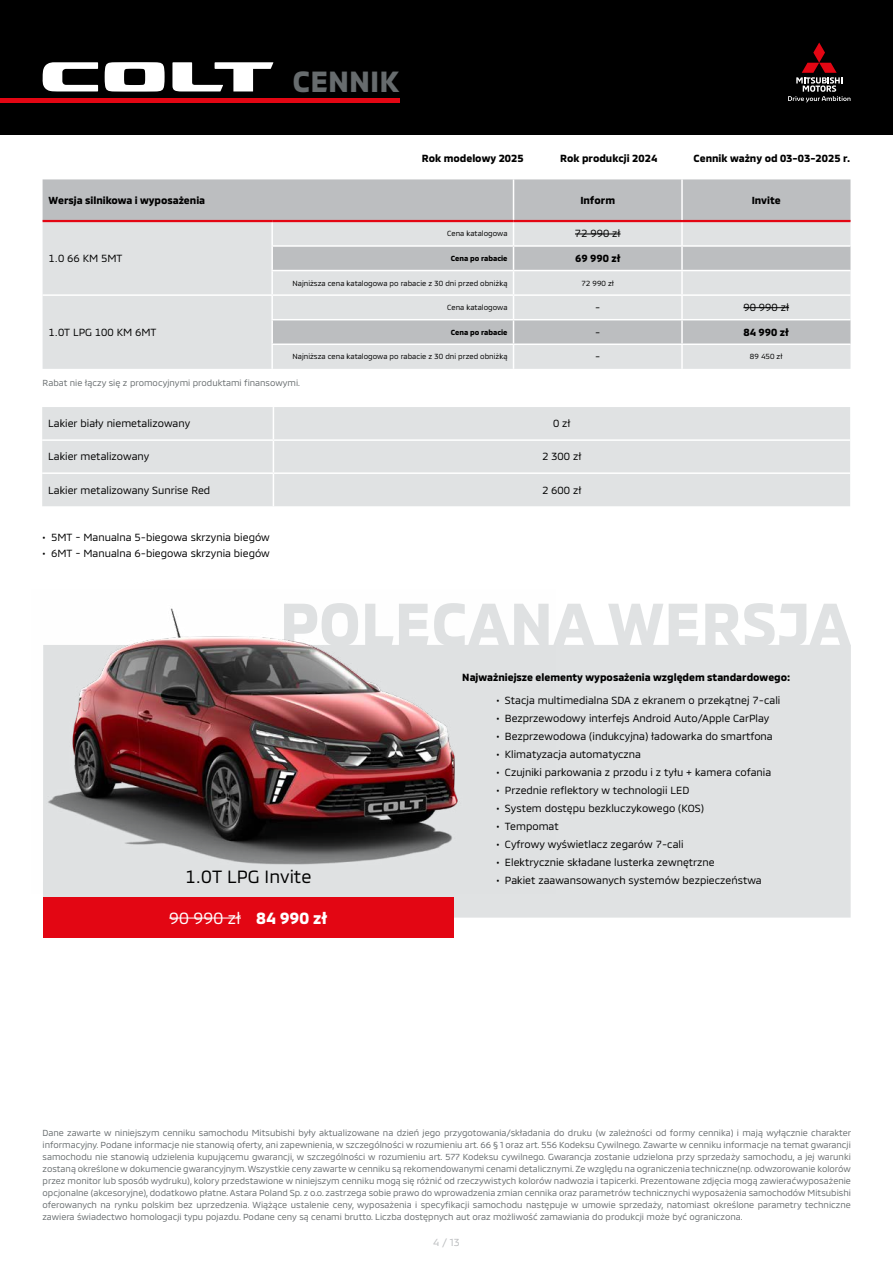
<style>
.page{position:relative;width:893px;height:1263px;background:#fff}
.page>*{position:absolute;margin:0;border:0;box-sizing:border-box;transform-origin:0 0}
.t1{font:700 61.5px "MMC";color:#e0e2e3}
.t2{font:700 30px "MMC";color:#676c6e}
.t3{font:18px "MMCOFFICE";color:#000}
.t4{font:16.5px "MMCOFFICE";color:#fff}
.t5{font:10.5px "MMCOFFICE";color:#000}
.t6{font:700 10.5px "MMCOFFICE";color:#000}
.t7{font:700 10.5px "MMC";color:#000}
.t8{font:10.5px "MMC";color:#bcbec0}
.t9{font:9px/12px "MMC";color:#676c6e;text-align:justify}
.t10{font:7.5px "MMCOFFICE";color:#000}
.t11{font:700 7.5px "MMCOFFICE";color:#000}
.s1{font-weight:700}
</style>
<div class="page">
<div style="left:0;top:0;width:893px;height:134px;background:#000"></div>
<div style="left:0;top:98px;width:399px;height:5px;background:#e30613"></div>
<svg style="left:788px;top:43px;width:62px;height:60px"></svg>
<div style="left:42px;top:407px;width:808px;height:99px;background:#e0e2e3"></div>
<hr style="left:42px;top:472px;width:231px;height:2px;background:#fff">
<hr style="left:273px;top:407px;width:1px;height:32px;background:#fff">
<hr style="left:273px;top:441px;width:1px;height:31px;background:#fff">
<hr style="left:273px;top:472px;width:577px;height:2px;background:#fff">
<hr style="left:273px;top:474px;width:1px;height:32px;background:#fff">
<hr style="left:42px;top:439px;width:231px;height:2px;background:#fff">
<hr style="left:273px;top:439px;width:577px;height:2px;background:#fff">
<svg style="left:43px;top:62px;width:55px;height:30px"></svg>
<svg style="left:172px;top:62px;width:101px;height:29px"></svg>
<svg style="left:105px;top:62px;width:60px;height:30px"></svg>
<div style="left:43px;top:645px;width:808px;height:273px;background:#e0e2e3"></div>
<img style="left:48px;top:608px;width:410px;height:257px">
<div style="left:43px;top:897px;width:411px;height:41px;background:#e30613"></div>
<hr style="left:169px;top:918px;width:72px;height:1px;background:#fff">
<div style="left:43px;top:179px;width:807px;height:41px;background:#bcbec0"></div>
<svg style="left:43px;top:222px;width:807px;height:147px;background:#d7d9da"></svg>
<hr style="left:271px;top:222px;width:2px;height:23px;background:#fff">
<hr style="left:681px;top:222px;width:2px;height:23px;background:#fff">
<hr style="left:271px;top:245px;width:242px;height:2px;background:#fff">
<hr style="left:513px;top:245px;width:169px;height:2px;background:#fff">
<hr style="left:682px;top:245px;width:168px;height:2px;background:#fff">
<hr style="left:271px;top:270px;width:242px;height:1px;background:#fff">
<hr style="left:513px;top:270px;width:169px;height:1px;background:#fff">
<hr style="left:682px;top:270px;width:168px;height:1px;background:#fff">
<hr style="left:43px;top:294px;width:229px;height:2px;background:#fff">
<hr style="left:272px;top:294px;width:241px;height:2px;background:#fff">
<hr style="left:271px;top:296px;width:2px;height:23px;background:#fff">
<hr style="left:513px;top:294px;width:169px;height:2px;background:#fff">
<hr style="left:681px;top:296px;width:2px;height:23px;background:#fff">
<hr style="left:271px;top:319px;width:242px;height:1px;background:#fff">
<hr style="left:271px;top:320px;width:2px;height:23px;background:#fff">
<hr style="left:513px;top:319px;width:169px;height:1px;background:#fff">
<hr style="left:682px;top:319px;width:168px;height:1px;background:#fff">
<hr style="left:271px;top:343px;width:242px;height:2px;background:#fff">
<hr style="left:271px;top:345px;width:2px;height:24px;background:#fff">
<hr style="left:513px;top:343px;width:169px;height:2px;background:#fff">
<hr style="left:682px;top:343px;width:168px;height:2px;background:#fff">
<hr style="left:271px;top:247px;width:2px;height:23px;background:#fff">
<hr style="left:681px;top:247px;width:2px;height:23px;background:#fff">
<hr style="left:271px;top:271px;width:2px;height:23px;background:#fff">
<svg style="left:513px;top:222px;width:1px;height:147px"></svg>
<hr style="left:681px;top:271px;width:2px;height:23px;background:#fff">
<hr style="left:682px;top:294px;width:168px;height:2px;background:#fff">
<hr style="left:681px;top:320px;width:2px;height:23px;background:#fff">
<hr style="left:681px;top:345px;width:2px;height:24px;background:#fff">
<hr style="left:513px;top:220px;width:169px;height:2px;background:#e30613">
<hr style="left:682px;top:220px;width:168px;height:2px;background:#e30613">
<hr style="left:513px;top:179px;width:1px;height:41px;background:#fff">
<hr style="left:681px;top:179px;width:2px;height:41px;background:#fff">
<hr style="left:43px;top:220px;width:229px;height:2px;background:#e30613">
<hr style="left:272px;top:220px;width:241px;height:2px;background:#e30613">
<hr style="left:575px;top:234px;width:46px;height:1px;background:#000">
<hr style="left:743px;top:307px;width:46px;height:1px;background:#000">
<h2 class="t2" style="left:293px;top:57px;width:108px">CENNIK</h2>
<p class="t6" style="left:422px;top:150px;width:104px">Rok modelowy 2025</p>
<p class="t6" style="left:560px;top:150px;width:99px">Rok produkcji 2024</p>
<p class="t6" style="left:693px;top:150px;width:158px">Cennik ważny od 03-03-2025 r.</p>
<p class="t7" style="left:49px;top:192px;width:158px">Wersja silnikowa i wyposażenia</p>
<p class="t7" style="left:580px;top:192px;width:36px">Inform</p>
<p class="t7" style="left:752px;top:192px;width:31px">Invite</p>
<p class="t5" style="left:49px;top:250px;width:75px">1.0 66 KM 5MT</p>
<p class="t10" style="left:447px;top:228px;width:62px">Cena katalogowa</p>
<p class="t5" style="left:575px;top:225px;width:47px">72 990 zł</p>
<p class="t11" style="left:451px;top:252px;width:58px">Cena po rabacie</p>
<p class="t6" style="left:575px;top:250px;width:47px">69 990 zł</p>
<p class="t10" style="left:292px;top:277px;width:217px">Najniższa cena katalogowa po rabacie z 30 dni przed obniżką</p>
<p class="t10" style="left:581px;top:277px;width:34px">72 990 zł</p>
<p class="t10" style="left:447px;top:301px;width:62px">Cena katalogowa</p>
<p class="t5" style="left:595px;top:299px;width:7px">-</p>
<p class="t5" style="left:743px;top:299px;width:47px">90 990 zł</p>
<p class="t11" style="left:451px;top:326px;width:58px">Cena po rabacie</p>
<p class="t5" style="left:595px;top:324px;width:7px">-</p>
<p class="t6" style="left:744px;top:324px;width:47px">84 990 zł</p>
<p class="t10" style="left:292px;top:350px;width:217px">Najniższa cena katalogowa po rabacie z 30 dni przed obniżką</p>
<p class="t5" style="left:595px;top:348px;width:7px">-</p>
<p class="t10" style="left:750px;top:350px;width:34px">89 450 zł</p>
<p class="t9" style="left:43px;top:376px;width:259px">Rabat nie łączy się z promocyjnymi produktami finansowymi.</p>
<p class="t5" style="left:49px;top:324px;width:109px">1.0T LPG 100 KM 6MT</p>
<p class="t5" style="left:48px;top:415px;width:144px">Lakier biały niemetalizowany</p>
<p class="t5" style="left:553px;top:415px;width:19px">0 zł</p>
<p class="t5" style="left:48px;top:448px;width:103px">Lakier metalizowany</p>
<p class="t5" style="left:542px;top:448px;width:41px">2 300 zł</p>
<p class="t5" style="left:48px;top:481px;width:164px">Lakier metalizowany Sunrise Red</p>
<p class="t5" style="left:542px;top:481px;width:41px">2 600 zł</p>
<p class="t5" style="left:43px;top:529px;width:229px">• 5MT - Manualna 5-biegowa skrzynia biegów</p>
<p class="t5" style="left:43px;top:545px;width:229px">• 6MT - Manualna 6-biegowa skrzynia biegów</p>
<h1 class="t1" style="left:280px;top:575px;width:573px">POLECANA WERSJA</h1>
<p class="t6" style="left:462px;top:669px;width:330px">Najważniejsze elementy wyposażenia względem standardowego:</p>
<h3 class="t3" style="left:185px;top:862px;width:128px">1.0T LPG Invite</h3>
<h3 class="t4" style="left:169px;top:904px;width:160px">90 990 zł <span class="s1">84 990 zł</span></h3>
<p class="t5" style="left:496px;top:692px;width:285px">• Stacja multimedialna SDA z ekranem o przekątnej 7-cali</p>
<p class="t5" style="left:496px;top:710px;width:274px">• Bezprzewodowy interfejs Android Auto/Apple CarPlay</p>
<p class="t5" style="left:496px;top:728px;width:278px">• Bezprzewodowa (indukcyjna) ładowarka do smartfona</p>
<p class="t5" style="left:496px;top:746px;width:146px">• Klimatyzacja automatyczna</p>
<p class="t5" style="left:496px;top:764px;width:276px">• Czujniki parkowania z przodu i z tyłu + kamera cofania</p>
<p class="t5" style="left:496px;top:782px;width:194px">• Przednie reflektory w technologii LED</p>
<p class="t5" style="left:496px;top:800px;width:209px">• System dostępu bezkluczykowego (KOS)</p>
<p class="t5" style="left:496px;top:818px;width:64px">• Tempomat</p>
<p class="t5" style="left:496px;top:836px;width:189px">• Cyfrowy wyświetlacz zegarów 7-cali</p>
<p class="t5" style="left:496px;top:854px;width:220px">• Elektrycznie składane lusterka zewnętrzne</p>
<p class="t5" style="left:496px;top:872px;width:267px">• Pakiet zaawansowanych systemów bezpieczeństwa</p>
<p class="t9" style="left:43px;top:1126px;width:810px">Dane zawarte w niniejszym cenniku samochodu Mitsubishi były aktualizowane na dzień jego przygotowania/składania do druku (w zależności od formy cennika) i mają wyłącznie charakter informacyjny. Podane informacje nie stanowią oferty, ani zapewnienia, w szczególności w rozumieniu art. 66 § 1 oraz art. 556 Kodeksu Cywilnego. Zawarte w cenniku informacje na temat gwarancji samochodu nie stanowią udzielenia kupującemu gwarancji, w szczególności w rozumieniu art. 577 Kodeksu cywilnego. Gwarancja zostanie udzielona przy sprzedaży samochodu, a jej warunki zostaną określone w dokumencie gwarancyjnym. Wszystkie ceny zawarte w cenniku są rekomendowanymi cenami detalicznymi. Ze względu na ograniczenia techniczne(np. odwzorowanie kolorów przez monitor lub sposób wydruku), kolory przedstawione w niniejszym cenniku mogą się różnić od rzeczywistych kolorów nadwozia i tapicerki. Prezentowane zdjęcia mogą zawieraćwyposażenie opcjonalne (akcesoryjne), dodatkowo płatne. Astara Poland Sp. z o.o. zastrzega sobie prawo do wprowadzenia zmian cennika oraz parametrów technicznychi wyposażenia samochodów Mitsubishi oferowanych na rynku polskim bez uprzedzenia. Wiążące ustalenie ceny, wyposażenia i specyfikacji samochodu następuje w umowie sprzedaży, natomiast określone parametry techniczne zawiera świadectwo homologacji typu pojazdu. Podane ceny są cenami brutto. Liczba dostępnych aut oraz możliwość zamawiania do produkcji może być ograniczona.</p>
<p class="t8" style="left:433px;top:1233px;width:28px">4 / 13</p>
</div>
